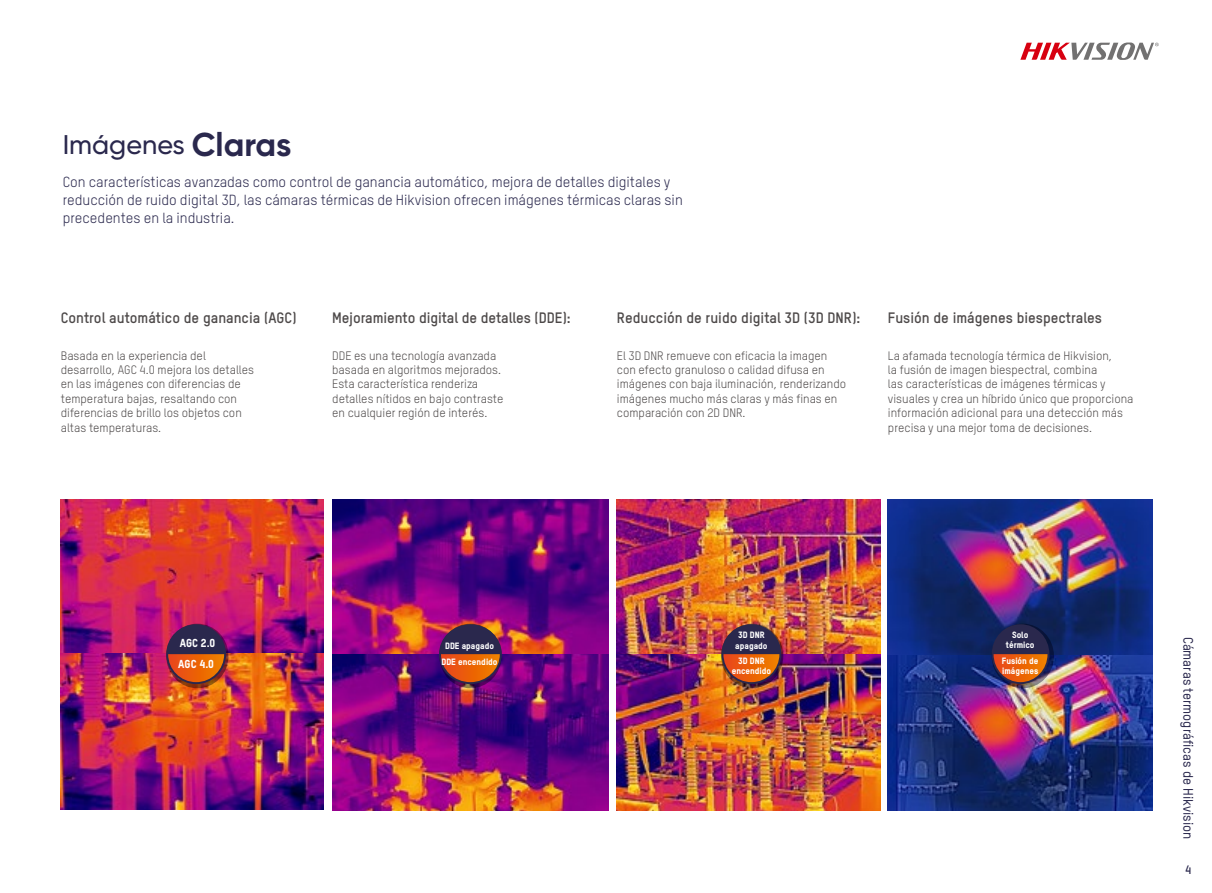
<style>
.page{position:relative;width:1212px;height:893px;background:#fff}
.page>*{position:absolute;margin:0;border:0;box-sizing:border-box;transform-origin:0 0}
.t1{font:500 27px "Gilroy";color:#2a284d}
.t2{font:700 14.85px "TSTARPRO";color:#4d4949}
.t3{font:14.4px/18px "TSTARPRO";color:#2a284d}
.t4{font:500 13.5px "TSTARPRO";color:#2a284d}
.t5{font:12px/14.4px "TSTARPRO";color:#4d4949}
.t6{font:700 12px "TSTARPRO";color:#2a284d}
.t7{font:800 11.4px "TSTARPRO";color:#fff}
.t8{font:800 9px/10.4px "TSTARPRO";color:#fff;text-align:center}
.t9{font:3.75px "Arial";color:#727171;scale:1.14 1}
.s1{font-weight:700;font-size:33px}
</style>
<div class="page">
<svg style="left:1020px;top:42px;width:138px;height:18px"></svg>
<img style="left:61px;top:499px;width:263px;height:311px">
<img style="left:332px;top:499px;width:276px;height:311px">
<img style="left:617px;top:499px;width:264px;height:311px">
<img style="left:888px;top:499px;width:264px;height:311px">
<svg style="left:992px;top:624px;width:62px;height:64px"></svg>
<svg style="left:721px;top:624px;width:62px;height:64px"></svg>
<svg style="left:439px;top:624px;width:62px;height:64px"></svg>
<svg style="left:166px;top:624px;width:62px;height:64px"></svg>
<div style="left:992px;top:624px;width:57px;height:60px;background:#2a284d;border-radius:50%"></div>
<svg style="left:993px;top:654px;width:54px;height:28px;background:#c3591d"></svg>
<div style="left:166px;top:624px;width:60px;height:60px;background:#2a284d;border-radius:50%"></div>
<svg style="left:168px;top:654px;width:56px;height:28px;background:#d25713"></svg>
<div style="left:439px;top:624px;width:63px;height:60px;background:#2a284d;border-radius:50%"></div>
<svg style="left:441px;top:654px;width:59px;height:28px;background:#c54f1c"></svg>
<div style="left:721px;top:624px;width:60px;height:60px;background:#2a284d;border-radius:50%"></div>
<svg style="left:723px;top:654px;width:56px;height:28px;background:#cd5713"></svg>
<p class="t9" style="left:1155px;top:42px;width:4px">R</p>
<h1 class="t1" style="left:63px;top:128px;width:230px">Imágenes <span class="s1">Claras</span></h1>
<p class="t3" style="left:63px;top:172px;width:622px">Con características avanzadas como control de ganancia automático, mejora de detalles digitales y reducción de ruido digital 3D, las cámaras térmicas de Hikvision ofrecen imágenes térmicas claras sin precedentes en la industria.</p>
<p class="t2" style="left:61px;top:307px;width:237px">Control automático de ganancia (AGC)</p>
<p class="t2" style="left:332px;top:307px;width:240px">Mejoramiento digital de detalles (DDE):</p>
<p class="t5" style="left:61px;top:348px;width:195px">Basada en la experiencia del desarrollo, AGC 4.0 mejora los detalles en las imágenes con diferencias de temperatura bajas, resaltando con diferencias de brillo los objetos con altas temperaturas.</p>
<p class="t5" style="left:332px;top:348px;width:173px">DDE es una tecnología avanzada basada en algoritmos mejorados.<br>Esta característica renderiza detalles nítidos en bajo contraste en cualquier región de interés.</p>
<p class="t2" style="left:617px;top:307px;width:245px">Reducción de ruido digital 3D (3D DNR):</p>
<p class="t5" style="left:617px;top:348px;width:231px">El 3D DNR remueve con eficacia la imagen con efecto granuloso o calidad difusa en imágenes con baja iluminación, renderizando imágenes mucho más claras y más finas en comparación con 2D DNR.</p>
<p class="t2" style="left:888px;top:307px;width:216px">Fusión de imágenes biespectrales</p>
<p class="t5" style="left:888px;top:348px;width:247px">La afamada tecnología térmica de Hikvision,<br>la fusión de imagen biespectral, combina<br>las características de imágenes térmicas y visuales y crea un híbrido único que proporciona información adicional para una detección más precisa y una mejor toma de decisiones.</p>
<p class="t7" style="left:180px;top:636px;width:37px">AGC 2.0</p>
<p class="t7" style="left:178px;top:656px;width:37px">AGC 4.0</p>
<p class="t8" style="left:445px;top:640px;width:50px">DDE apagado</p>
<p class="t8" style="left:735px;top:629px;width:34px;line-height:10.8px">3D DNR apagado</p>
<p class="t8" style="left:732px;top:654px;width:41px;line-height:10.8px">3D DNR encendido</p>
<p class="t8" style="left:441px;top:656px;width:58px">DDE encendido</p>
<p class="t8" style="left:1006px;top:629px;width:30px">Solo térmico</p>
<p class="t8" style="left:1002px;top:655px;width:38px;text-align:left">Fusión de imágenes</p>
<p class="t4" style="left:1197px;top:637px;width:204px;rotate:90deg">Cámaras termográficas de Hikvision</p>
<p class="t6" style="left:1185px;top:861px;width:8px">4</p>
</div>
